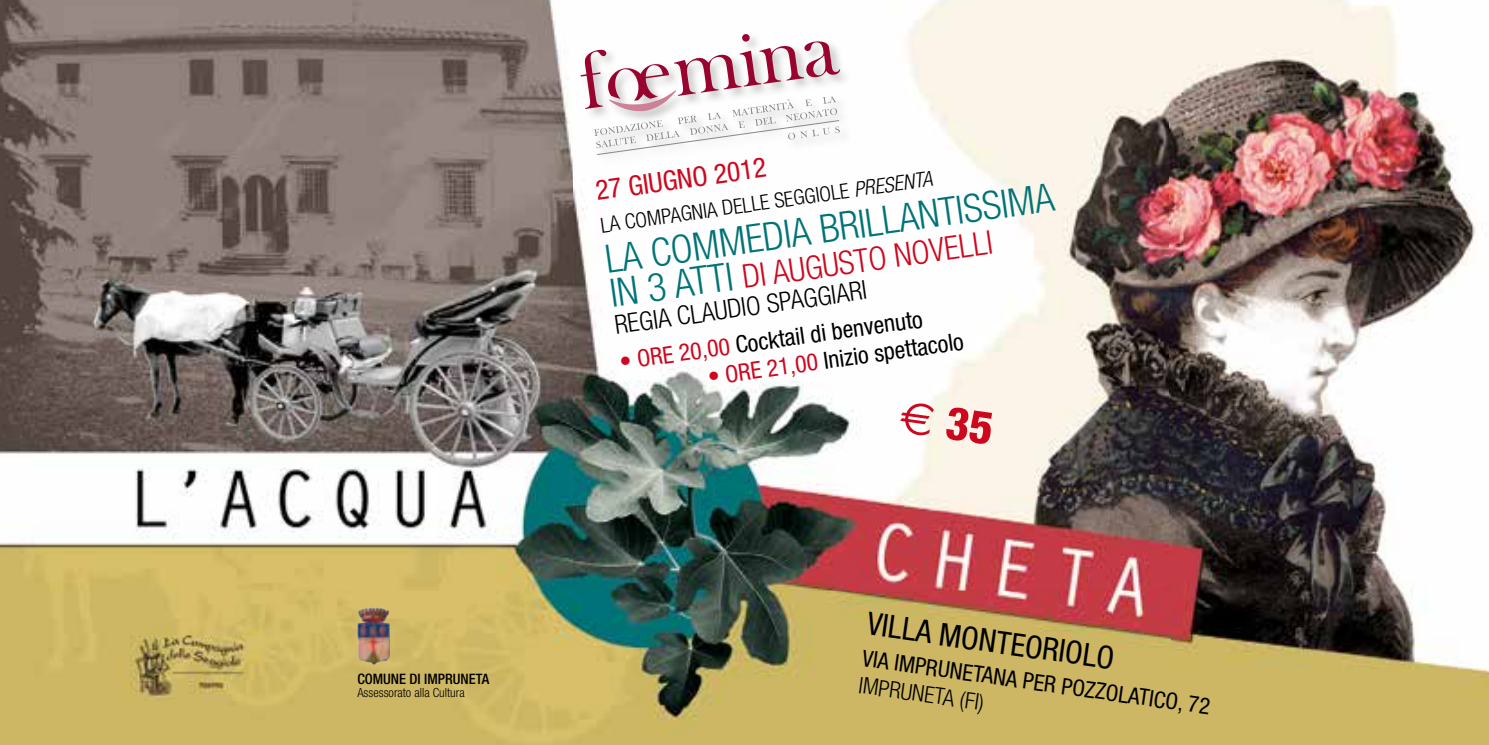
<style>
.page{position:relative;width:1489px;height:745px;background:#fff}
.page>*{position:absolute;margin:0;border:0;box-sizing:border-box;transform-origin:0 0}
.t1{font:300 condensed 39.25px "Helvetica Neue";color:#007377}
.t2{font:300 condensed 32.75px "Helvetica Neue";color:#cd071e}
.t3{font:condensed 31.75px "Helvetica Neue";color:#000}
.t4{font:condensed 27.5px "Helvetica Neue";color:#cd071e}
.t5{font:300 condensed 26.25px "Helvetica Neue";color:#000}
.t6{font:condensed 23.75px "Helvetica Neue";color:#000}
.t7{font:condensed 22.75px "Helvetica Neue";color:#000}
.t8{font:300 condensed 22.75px "Helvetica Neue";color:#000}
.t9{font:300 condensed 21px "Helvetica Neue";color:#000}
.t10{font:500 condensed 14.5px "Helvetica Neue";color:#000}
.t11{font:300 condensed 12.5px "Helvetica Neue";color:#000}
.s1{font-style:italic}
.s2{font-size:39.25px;color:#007377}
.s3{color:#cd071e}
</style>
<div class="page">
<img style="left:0;top:0;width:1488px;height:744px">
<img style="left:117px;top:621px;width:141px;height:79px">
<div style="left:579px;top:32px;width:272px;height:135px;background:#fefefe"></div>
<svg style="left:741px;top:34px;width:9px;height:8px"></svg>
<svg style="left:580px;top:41px;width:260px;height:114px"></svg>
<img style="left:357px;top:606px;width:33px;height:58px">
<svg style="left:898px;top:400px;width:95px;height:45px"></svg>
<p class="t10" style="left:357px;top:669px;width:133px">COMUNE DI IMPRUNETA</p>
<p class="t11" style="left:357px;top:684px;width:109px">Assessorato alla Cultura</p>
<p class="t4" style="left:593px;top:175px;width:173px;rotate:-8deg">27 GIUGNO 2012</p>
<p class="t9" style="left:599px;top:213px;width:336px;rotate:-8deg">LA COMPAGNIA DELLE SEGGIOLE <span class="s1">PRESENTA</span></p>
<h1 class="t1" style="left:602px;top:237px;width:454px;rotate:-8deg">LA COMMEDIA BRILLANTISSIMA</h1>
<h2 class="t2" style="left:608px;top:276px;width:387px;rotate:-8deg"><span class="s2">IN 3 ATTI</span> DI AUGUSTO NOVELLI</h2>
<p class="t5" style="left:612px;top:310px;width:256px;rotate:-8deg">REGIA CLAUDIO SPAGGIARI</p>
<p class="t6" style="left:618px;top:347px;width:307px;rotate:-8deg"><span class="s3">• ORE 20,00</span> Cocktail di benvenuto</p>
<p class="t6" style="left:706px;top:363px;width:259px;rotate:-8deg"><span class="s3">• ORE 21,00</span> Inizio spettacolo</p>
<h3 class="t3" style="left:870px;top:604px;width:250px;rotate:8deg">VILLA MONTEORIOLO</h3>
<p class="t7" style="left:864px;top:644px;width:352px;rotate:8deg">VIA IMPRUNETANA PER POZZOLATICO, 72</p>
<p class="t8" style="left:860px;top:671px;width:128px;rotate:8deg">IMPRUNETA (FI)</p>
</div>
